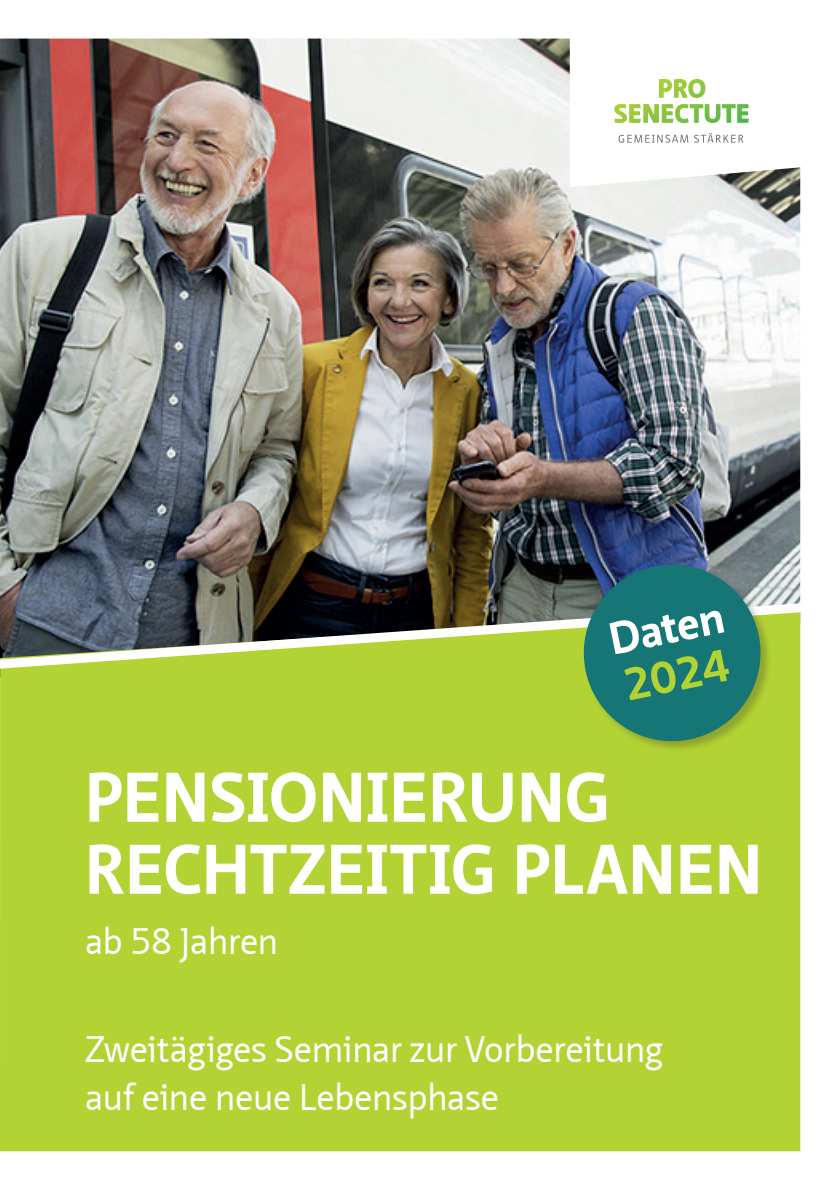
<style>
.page{position:relative;width:840px;height:1191px;background:#fff}
.page>*{position:absolute;margin:0;border:0;box-sizing:border-box;transform-origin:0 0}
.t1{font:700 68px/72px "Neue Sans Pro";letter-spacing:.01em;color:#fff}
.t2{font:700 44px "Neue Sans Pro";color:#fff}
.t3{font:700 44px "Neue Sans Pro";color:#b3d234}
.t4{font:36px/48px "Neue Sans Pro";letter-spacing:-.015em;color:#fff}
</style>
<div class="page">
<img style="left:0;top:39px;width:799px;height:564px">
<div style="left:0;top:668px;width:799px;height:483px;background:#b3d234"></div>
<svg style="left:0;top:603px;width:801px;height:65px;background:#7f8c58"></svg>
<div style="left:583px;top:564px;width:188px;height:188px;background:#231f20;opacity:.25"></div>
<svg style="left:575px;top:556px;width:193px;height:193px;background:#3c846a"></svg>
<svg style="left:569px;top:38px;width:232px;height:149px"></svg>
<svg style="left:618px;top:133px;width:125px;height:10px"></svg>
<svg style="left:614px;top:79px;width:134px;height:44px"></svg>
<p class="t2" style="left:603px;top:612px;width:118px;rotate:-12deg">Daten</p>
<p class="t3" style="left:618px;top:658px;width:107px;rotate:-12deg">2024</p>
<h1 class="t1" style="left:85px;top:761px;width:678px">PENSIONIERUNG<br>RECHTZEITIG PLANEN</h1>
<p class="t4" style="left:85px;top:916px;width:195px">ab 58 Jahren</p>
<p class="t4" style="left:85px;top:1024px;width:579px">Zweitägiges Seminar zur Vorbereitung auf eine neue Lebensphase</p>
</div>
